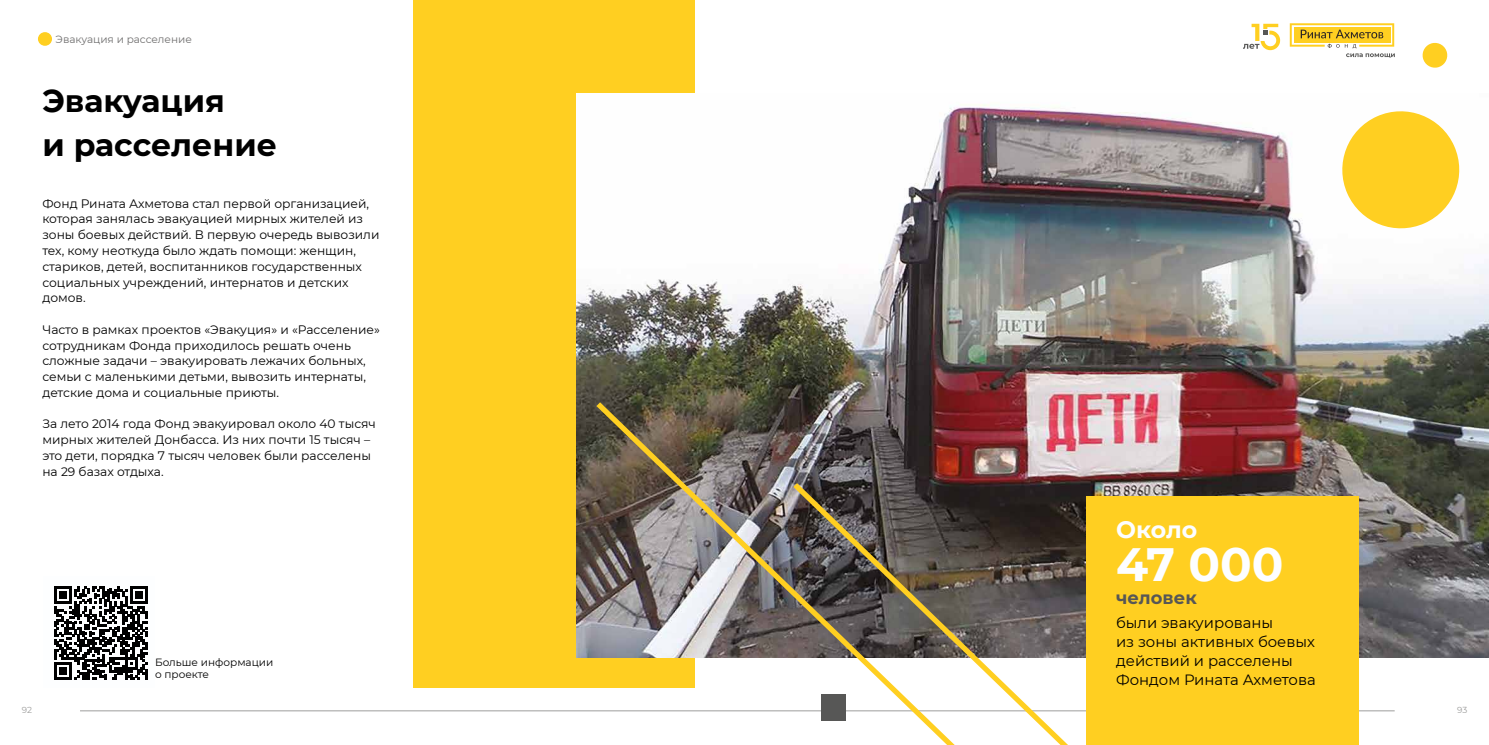
<style>
.page{position:relative;width:1489px;height:745px;background:#fff}
.page>*{position:absolute;margin:0;border:0;box-sizing:border-box;transform-origin:0 0}
.t1{font:700 46.64px "Montserrat";color:#fdfeff}
.t2{font:700 31.5px/43.8px "Montserrat";color:#000}
.t3{font:700 23.62px "Montserrat";letter-spacing:-.005em;color:#fdfeff}
.t4{font:700 17.94px "Montserrat";color:#575756}
.t5{font:14.88px/19.2px "Montserrat";color:#000}
.t6{font:12.25px/15.8px "Montserrat";color:#000}
.t7{font:10.5px/12.6px "Montserrat";color:#000}
.t8{font:10.5px "Montserrat";color:#706f6f}
.t9{font:8.75px "Montserrat";color:#9d9d9c}
</style>
<div class="page">
<svg style="left:1289px;top:23px;width:105px;height:35px"></svg>
<svg style="left:1243px;top:24px;width:36px;height:26px"></svg>
<svg style="left:1422px;top:42px;width:26px;height:26px"></svg>
<hr style="left:80px;top:710px;width:1314px;height:1px;background:#9d9d9c">
<div style="left:38px;top:32px;width:14px;height:14px;background:#ffcf21;border-radius:50%"></div>
<div style="left:413px;top:0;width:281px;height:687px;background:#ffcf21"></div>
<svg style="left:54px;top:586px;width:93px;height:93px"></svg>
<img style="left:577px;top:94px;width:911px;height:562px">
<img style="left:591px;top:396px;width:563px;height:348px">
<svg style="left:1334px;top:103px;width:133px;height:133px"></svg>
<div style="left:1086px;top:496px;width:272px;height:248px;background:#ffcf21"></div>
<p class="t8" style="left:56px;top:32px;width:138px">Эвакуация и расселение</p>
<h2 class="t2" style="left:42px;top:77px;width:236px">Эвакуация<br>и расселение</h2>
<p class="t6" style="left:42px;top:195px;width:338px">Фонд Рината Ахметова стал первой организацией, которая занялась эвакуацией мирных жителей из зоны боевых действий. В первую очередь вывозили тех, кому неоткуда было ждать помощи: женщин, стариков, детей, воспитанников государственных социальных учреждений, интернатов и детских домов.</p>
<p class="t6" style="left:42px;top:321px;width:339px">Часто в рамках проектов «Эвакуция» и «Расселение» сотрудникам Фонда приходилось решать очень сложные задачи – эвакуировать лежачих больных, семьи с маленькими детьми, вывозить интернаты, детские дома и социальные приюты.</p>
<p class="t6" style="left:42px;top:415px;width:335px">За лето 2014 года Фонд эвакуировал около 40 тысяч мирных жителей Донбасса. Из них почти 15 тысяч – это дети, порядка 7 тысяч человек были расселены на 29 базах отдыха.</p>
<p class="t7" style="left:155px;top:655px;width:120px">Больше информации о проекте</p>
<h3 class="t3" style="left:1116px;top:512px;width:83px">Около</h3>
<h1 class="t1" style="left:1116px;top:530px;width:169px">47 000</h1>
<h3 class="t4" style="left:1116px;top:584px;width:82px">человек</h3>
<p class="t5" style="left:1116px;top:611px;width:201px">были эвакуированы<br>из зоны активных боевых действий и расселены<br>Фондом Рината Ахметова</p>
<p class="t9" style="left:22px;top:703px;width:12px">92</p>
<p class="t9" style="left:1456px;top:703px;width:12px">93</p>
</div>
